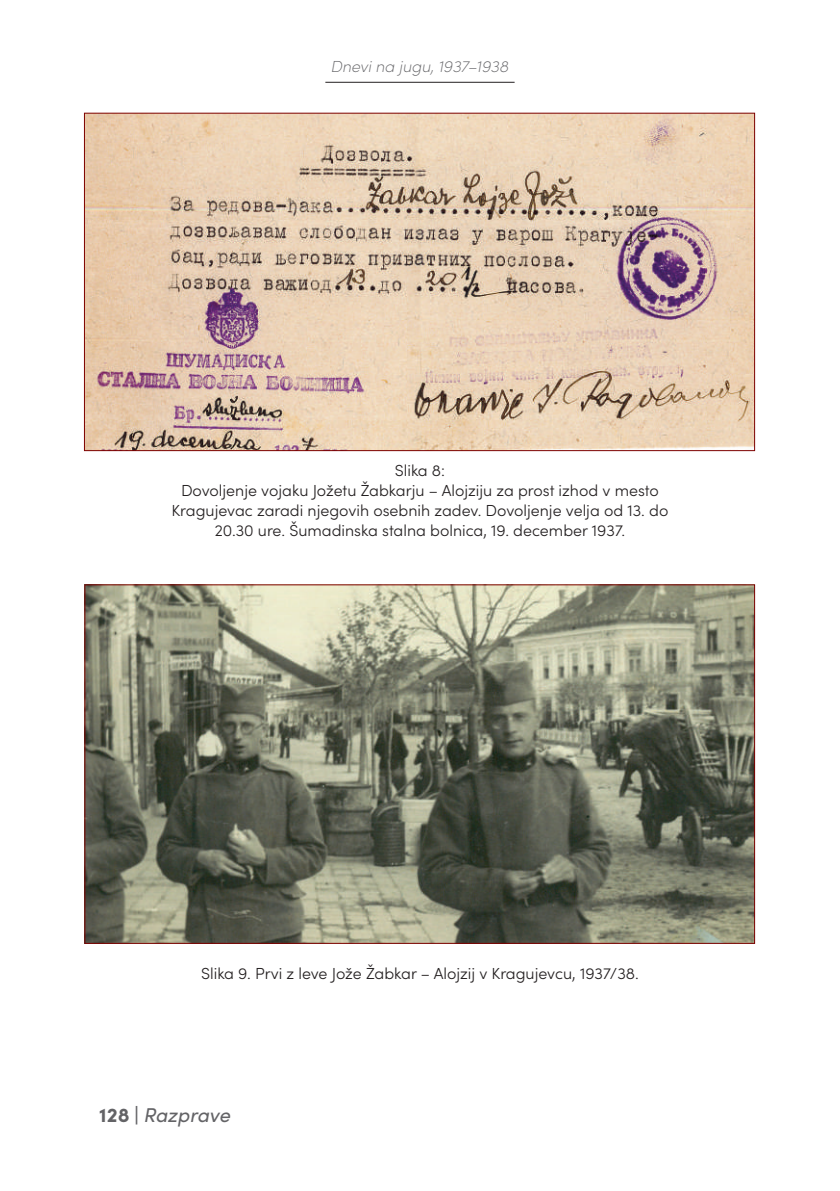
<style>
.page{position:relative;width:840px;height:1191px;background:#fff}
.page>*{position:absolute;margin:0;border:0;box-sizing:border-box;transform-origin:0 0}
.t1{font:italic 20px "Sofia Pro";color:#636366}
.t2{font:300 16px/20px "Sofia Pro";color:#231f20;text-align:center}
.t3{font:italic 200 16px "Sofia Pro";color:#636366}
.s1{font-weight:700;font-style:normal}
</style>
<div class="page">
<hr style="left:325px;top:82px;width:189px;height:1px;background:#231f20">
<img style="left:86px;top:115px;width:666px;height:334px">
<img style="left:87px;top:586px;width:665px;height:355px">
<p class="t3" style="left:331px;top:55px;width:179px">Dnevi na jugu, 1937–1938</p>
<p class="t2" style="left:171px;top:460px;width:498px">Slika 8:<br>Dovoljenje vojaku Jožetu Žabkarju – Alojziju za prost izhod v mesto Kragujevac zaradi njegovih osebnih zadev. Dovoljenje velja od 13. do 20.30 ure. Šumadinska stalna bolnica, 19. december 1937.</p>
<p class="t2" style="left:201px;top:962px;width:439px">Slika 9. Prvi z leve Jože Žabkar – Alojzij v Kragujevcu, 1937/38.</p>
<p class="t1" style="left:99px;top:1100px;width:133px"><span class="s1">128 |</span> Razprave</p>
</div>
